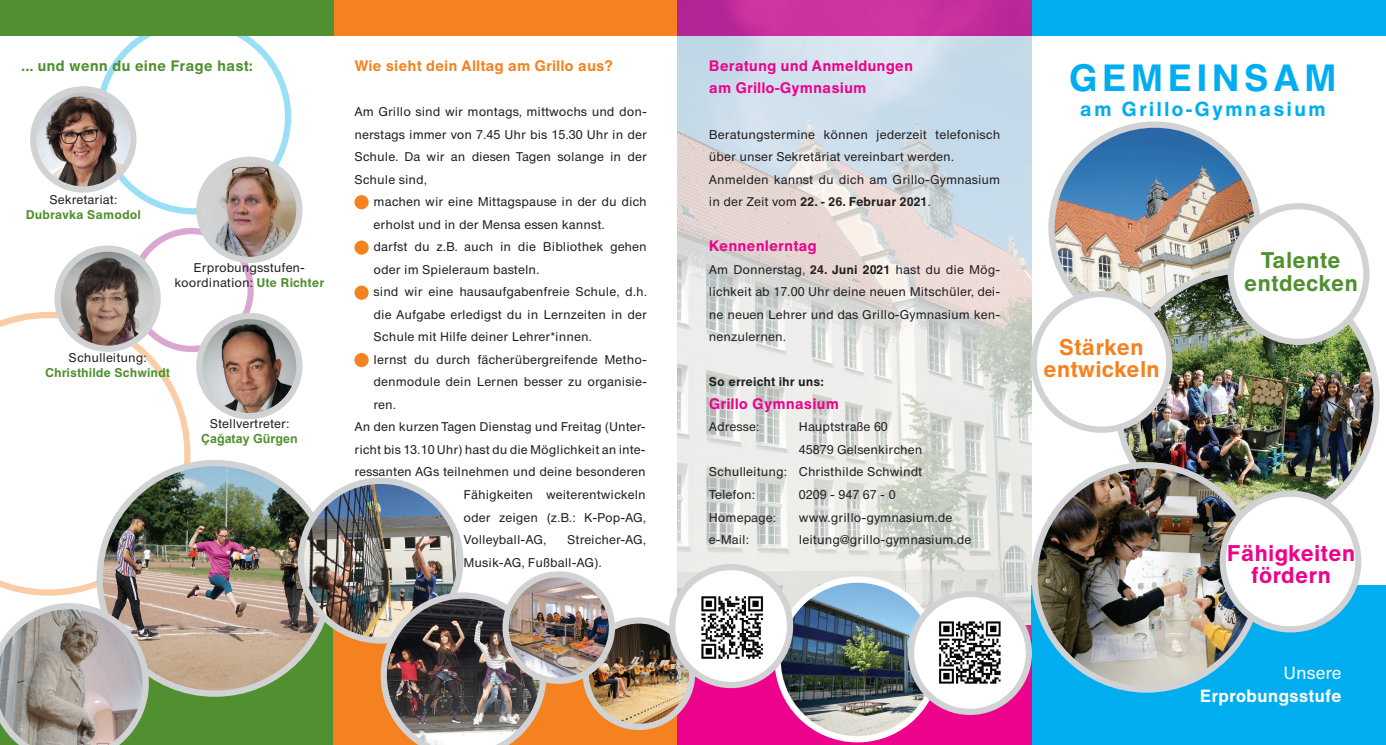
<style>
.page{position:relative;width:1386px;height:745px;background:#fff}
.page>*{position:absolute;margin:0;border:0;box-sizing:border-box;transform-origin:0 0}
.t1{font:700 37.5px "Helvetica Greek";letter-spacing:.1em;color:#00aeef}
.t2{font:700 22.5px/22.5px "Helvetica Greek";color:#ed028c;text-align:center}
.t3{font:700 22.5px/22.5px "Helvetica Greek";color:#f58220;text-align:center}
.t4{font:700 22.5px/22.5px "Helvetica Greek";color:#509030;text-align:center}
.t5{font:700 20px "Helvetica Greek";letter-spacing:.1em;color:#00aeef}
.t6{font:700 17.5px "Helvetica Greek";color:#fff}
.t7{font:17.5px "Helvetica Greek Upright";color:#fff}
.t8{font:700 15px/22.5px "Helvetica Greek";color:#ed028c}
.t9{font:700 15px "Helvetica Greek";color:#f58220}
.t10{font:700 15px "Helvetica Greek";color:#509030}
.t11{font:12.5px/22.5px "Helvetica Greek Upright";color:#231f20}
.t12{font:700 12.5px "Helvetica Greek";color:#231f20}
.t13{font:700 12.5px "Helvetica Greek";color:#509030}
.t14{font:700 12.5px "Arial";color:#509030}
.s1{font-family:"Helvetica Greek Upright";font-weight:400}
.s2{font-family:"Helvetica Greek";font-weight:700}
.s3{font-family:"Helvetica Greek";font-weight:700;color:#509030}
</style>
<div class="page">
<div style="left:0;top:585px;width:333px;height:159px;background:#509030"></div>
<div style="left:130px;top:228px;width:124px;height:124px;border:6px solid #a2238e;border-radius:50%"></div>
<svg style="left:0;top:312px;width:190px;height:266px"></svg>
<div style="left:333px;top:585px;width:344px;height:159px;background:#f58220"></div>
<img style="left:100px;top:463px;width:230px;height:230px;border-radius:115px">
<div style="left:429px;top:571px;width:248px;height:60px;background:#fff"></div>
<div style="left:1028px;top:0;width:357px;height:35px;background:#00aeef"></div>
<div style="left:1031px;top:585px;width:354px;height:159px;background:#00aeef"></div>
<div style="left:677px;top:624px;width:354px;height:120px;background:#ed028c"></div>
<div style="left:333px;top:0;width:344px;height:35px;background:#f58220"></div>
<div style="left:0;top:0;width:333px;height:35px;background:#509030"></div>
<img style="left:677px;top:0;width:354px;height:637px">
<img style="left:1051px;top:124px;width:206px;height:207px;border-radius:103px">
<img style="left:1117px;top:270px;width:259px;height:259px;border-radius:130px">
<img style="left:1034px;top:465px;width:224px;height:224px;border-radius:112px">
<div style="left:1031px;top:462px;width:230px;height:230px;border:6px solid #d1d2d4;border-radius:50%"></div>
<div style="left:354px;top:195px;width:15px;height:14px;background:#f58220;border-radius:50%"></div>
<div style="left:354px;top:240px;width:15px;height:14px;background:#f58220;border-radius:50%"></div>
<div style="left:354px;top:285px;width:15px;height:14px;background:#f58220;border-radius:50%"></div>
<div style="left:354px;top:353px;width:15px;height:14px;background:#f58220;border-radius:50%"></div>
<img style="left:586px;top:620px;width:106px;height:106px;border-radius:52px">
<div style="left:582px;top:617px;width:113px;height:112px;border:6px solid #d1d2d4;border-radius:50%"></div>
<img style="left:777px;top:579px;width:160px;height:159px;border-radius:80px">
<div style="left:774px;top:576px;width:166px;height:165px;border:6px solid #fff;border-radius:50%"></div>
<img style="left:301px;top:484px;width:159px;height:154px">
<div style="left:298px;top:477px;width:165px;height:166px;border:6px solid #d1d2d4;border-radius:50%"></div>
<img style="left:380px;top:592px;width:166px;height:152px">
<img style="left:505px;top:574px;width:107px;height:106px;border-radius:53px">
<div style="left:502px;top:571px;width:113px;height:112px;border:6px solid #d1d2d4;border-radius:50%"></div>
<div style="left:672px;top:566px;width:118px;height:118px;background:#fff;border-radius:50%"></div>
<div style="left:669px;top:563px;width:124px;height:124px;border:6px solid #d1d2d4;border-radius:50%"></div>
<svg style="left:0;top:578px;width:149px;height:166px;background:#afa9a1"></svg>
<img style="left:701px;top:596px;width:63px;height:63px">
<div style="left:911px;top:593px;width:117px;height:118px;background:#fff;border-radius:50%"></div>
<div style="left:908px;top:590px;width:124px;height:124px;border:6px solid #d1d2d4;border-radius:50%"></div>
<img style="left:938px;top:621px;width:63px;height:63px">
<div style="left:1222px;top:493px;width:136px;height:136px;background:#fff;border-radius:50%"></div>
<div style="left:1219px;top:490px;width:142px;height:142px;border:6px solid #d1d2d4;border-radius:50%"></div>
<svg style="left:1226px;top:541px;width:130px;height:44px"></svg>
<div style="left:1033px;top:294px;width:136px;height:135px;background:#fff;border-radius:50%"></div>
<div style="left:1030px;top:291px;width:142px;height:141px;border:6px solid #d1d2d4;border-radius:50%"></div>
<svg style="left:1041px;top:336px;width:119px;height:63px"></svg>
<div style="left:1230px;top:206px;width:136px;height:135px;background:#fff;border-radius:50%"></div>
<div style="left:1227px;top:203px;width:142px;height:142px;border:6px solid #d1d2d4;border-radius:50%"></div>
<img style="left:58px;top:248px;width:100px;height:100px;border-radius:50px">
<div style="left:54px;top:245px;width:107px;height:106px;border:6px solid #d1d2d4;border-radius:50%"></div>
<img style="left:33px;top:89px;width:97px;height:100px">
<div style="left:30px;top:86px;width:106px;height:106px;border:6px solid #d1d2d4;border-radius:50%"></div>
<img style="left:199px;top:160px;width:100px;height:100px;border-radius:50px">
<div style="left:196px;top:156px;width:106px;height:107px;border:6px solid #d1d2d4;border-radius:50%"></div>
<img style="left:199px;top:316px;width:100px;height:100px;border-radius:50px">
<div style="left:196px;top:312px;width:106px;height:107px;border:6px solid #d1d2d4;border-radius:50%"></div>
<p class="t9" style="left:354px;top:57px;width:261px">Wie sieht dein Alltag am Grillo aus?</p>
<p class="t11" style="left:354px;top:100px;width:294px;text-align:justify">Am Grillo sind wir montags, mittwochs und don&shy;nerstags immer von 7.45 Uhr bis 15.30 Uhr in der Schule. Da wir an diesen Tagen solange in der Schule sind,</p>
<p class="t11" style="left:373px;top:190px;width:275px">machen wir eine Mittagspause in der du dich</p>
<p class="t11" style="left:373px;top:213px;width:233px">erholst und in der Mensa essen kannst.</p>
<p class="t11" style="left:373px;top:235px;width:275px">darfst du z.B. auch in die Bibliothek gehen</p>
<p class="t11" style="left:373px;top:258px;width:168px">oder im Spieleraum basteln.</p>
<p class="t11" style="left:373px;top:280px;width:275px">sind wir eine hausaufgabenfreie Schule, d.h.</p>
<p class="t11" style="left:373px;top:303px;width:275px">die Aufgabe erledigst du in Lernzeiten in der</p>
<p class="t11" style="left:373px;top:325px;width:220px">Schule mit Hilfe deiner Lehrer*innen.</p>
<p class="t11" style="left:373px;top:348px;width:275px">lernst du durch fächerübergreifende Metho-</p>
<p class="t11" style="left:373px;top:370px;width:275px">denmodule dein Lernen besser zu organisie-</p>
<p class="t11" style="left:373px;top:393px;width:24px">ren.</p>
<p class="t11" style="left:354px;top:415px;width:293px">An den kurzen Tagen Dienstag und Freitag (Unter-</p>
<p class="t11" style="left:354px;top:438px;width:293px">richt bis 13.10 Uhr) hast du die Möglichkeit an inte-</p>
<p class="t11" style="left:354px;top:460px;width:293px">ressanten AGs teilnehmen und deine besonderen</p>
<p class="t11" style="left:463px;top:483px;width:184px">Fähigkeiten weiterentwickeln</p>
<p class="t11" style="left:463px;top:505px;width:184px">oder zeigen (z.B.: K-Pop-AG,</p>
<p class="t11" style="left:463px;top:528px;width:84px">Volleyball-AG,</p>
<p class="t10" style="left:21px;top:57px;width:233px">... und wenn du eine Frage hast:</p>
<p class="t8" style="left:709px;top:55px;width:206px">Beratung und Anmeldungen am Grillo-Gymnasium</p>
<p class="t11" style="left:709px;top:123px;width:293px">Beratungstermine können jederzeit telefonisch über unser Sekretäriat vereinbart werden.<br>Anmelden kannst du dich am Grillo-Gymnasium</p>
<p class="t12" style="left:709px;top:194px;width:224px"><span class="s1">in der Zeit vom</span> 22. - 26. Februar 2021<span class="s1">.</span></p>
<p class="t8" style="left:709px;top:235px;width:109px">Kennenlerntag</p>
<p class="t11" style="left:709px;top:258px;width:293px;text-align:justify">Am Donnerstag, <span class="s2">24. Juni 2021</span> hast du die Mög&shy;lichkeit ab 17.00 Uhr deine neuen Mitschüler, dei&shy;ne neuen Lehrer und das Grillo-Gymnasium ken&shy;nenzulernen.</p>
<p class="t12" style="left:709px;top:374px;width:116px">So erreicht ihr uns:</p>
<p class="t8" style="left:709px;top:392px;width:131px">Grillo Gymnasium</p>
<p class="t11" style="left:709px;top:415px;width:52px">Adresse:</p>
<p class="t11" style="left:799px;top:415px;width:90px">Hauptstraße 60</p>
<p class="t11" style="left:799px;top:438px;width:125px">45879 Gelsenkirchen</p>
<p class="t11" style="left:709px;top:460px;width:215px">Schulleitung: Christhilde Schwindt</p>
<p class="t11" style="left:709px;top:483px;width:48px">Telefon:</p>
<p class="t11" style="left:799px;top:483px;width:98px">0209 - 947 67 - 0</p>
<p class="t11" style="left:709px;top:505px;width:69px">Homepage:</p>
<p class="t11" style="left:799px;top:505px;width:155px">www.grillo-gymnasium.de</p>
<p class="t11" style="left:709px;top:528px;width:42px">e-Mail:</p>
<p class="t11" style="left:799px;top:528px;width:174px">leitung@grillo-gymnasium.de</p>
<h1 class="t1" style="left:1068px;top:56px;width:270px">GEMEINSAM</h1>
<h3 class="t5" style="left:1080px;top:97px;width:247px">am Grillo-Gymnasium</h3>
<p class="t11" style="left:50px;top:188px;width:69px">Sekretariat:</p>
<p class="t13" style="left:26px;top:207px;width:116px">Dubravka Samodol</p>
<h2 class="t4" style="left:1243px;top:249px;width:116px">Talente entdecken</h2>
<p class="t11" style="left:174px;top:260px;width:151px;line-height:15px;text-align:center">Erprobungsstufen&shy;koordination: <span class="s3">Ute Richter</span></p>
<h2 class="t3" style="left:1043px;top:335px;width:118px">Stärken entwickeln</h2>
<p class="t11" style="left:69px;top:346px;width:80px">Schulleitung:</p>
<p class="t13" style="left:45px;top:365px;width:126px">Christhilde Schwindt</p>
<p class="t11" style="left:210px;top:412px;width:81px">Stellvertreter:</p>
<p class="t14" style="left:201px;top:430px;width:98px">Çağatay Gürgen</p>
<p class="t11" style="left:463px;top:528px;width:184px;text-indent:104px">Streicher-AG,<br>Musik-AG, Fußball-AG).</p>
<h2 class="t2" style="left:1226px;top:541px;width:130px">Fähigkeiten fördern</h2>
<h3 class="t7" style="left:1283px;top:662px;width:60px">Unsere</h3>
<h3 class="t6" style="left:1199px;top:685px;width:143px">Erprobungsstufe</h3>
</div>
